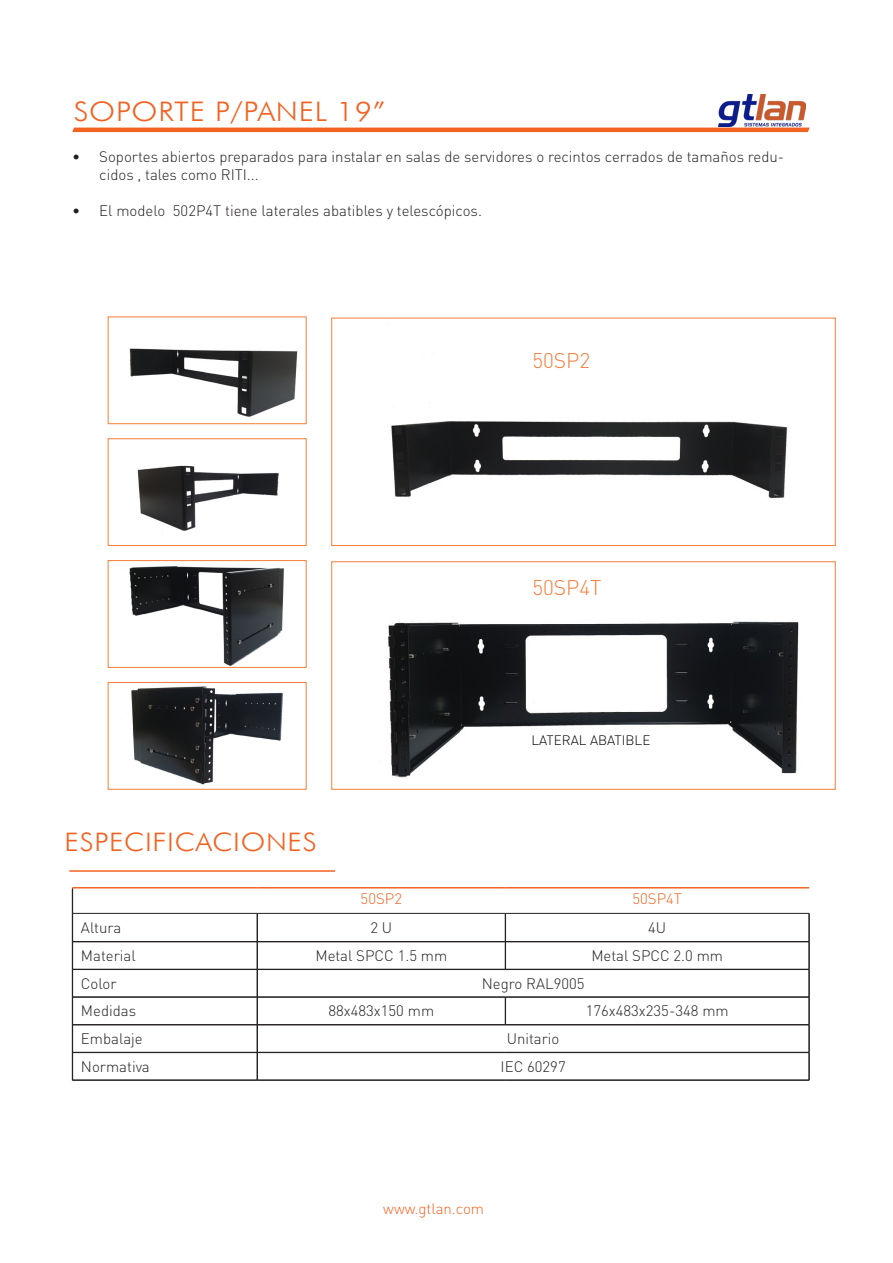
<style>
.page{position:relative;width:893px;height:1263px;background:#fff}
.page>*{position:absolute;margin:0;border:0;box-sizing:border-box;transform-origin:0 0}
.t1{font:300 27px "Futura BT";letter-spacing:.025em;color:#f26221;scale:1.1 1}
.t2{font:300 25.5px "Futura BT";letter-spacing:.025em;color:#f26221;scale:1.1 1}
.t3{font:300 21px "DIN";color:#f47d38}
.t4{font:300 15px/18px "DIN";color:#231f20}
.t5{font:300 15px "DIN";color:#f26221}
.t6{font:300 13.5px "DIN";color:#000}
</style>
<div class="page">
<hr style="left:72px;top:128px;width:738px;height:4px;background:#f26221">
<img style="left:719px;top:95px;width:87px;height:31px">
<hr style="left:73px;top:941px;width:184px;height:1px;background:#231f20">
<hr style="left:257px;top:941px;width:248px;height:1px;background:#231f20">
<hr style="left:505px;top:941px;width:304px;height:1px;background:#231f20">
<svg style="left:505px;top:914px;width:1px;height:55px"></svg>
<hr style="left:73px;top:969px;width:184px;height:1px;background:#231f20">
<hr style="left:257px;top:969px;width:248px;height:1px;background:#231f20">
<hr style="left:505px;top:969px;width:304px;height:1px;background:#231f20">
<hr style="left:73px;top:997px;width:184px;height:1px;background:#231f20">
<hr style="left:257px;top:997px;width:248px;height:1px;background:#231f20">
<hr style="left:505px;top:997px;width:304px;height:1px;background:#231f20">
<svg style="left:505px;top:998px;width:1px;height:26px"></svg>
<hr style="left:73px;top:1024px;width:184px;height:1px;background:#231f20">
<hr style="left:73px;top:1025px;width:184px;height:1px;background:#231f20">
<hr style="left:257px;top:1024px;width:248px;height:1px;background:#231f20">
<hr style="left:257px;top:1025px;width:248px;height:1px;background:#231f20">
<hr style="left:505px;top:1024px;width:304px;height:1px;background:#231f20">
<hr style="left:505px;top:1025px;width:304px;height:1px;background:#231f20">
<hr style="left:73px;top:1052px;width:184px;height:1px;background:#231f20">
<hr style="left:257px;top:1052px;width:248px;height:1px;background:#231f20">
<svg style="left:257px;top:914px;width:1px;height:166px"></svg>
<hr style="left:505px;top:1052px;width:304px;height:1px;background:#231f20">
<svg style="left:809px;top:913px;width:1px;height:167px"></svg>
<hr style="left:72px;top:1080px;width:185px;height:1px;background:#231f20">
<hr style="left:257px;top:1080px;width:248px;height:1px;background:#231f20">
<hr style="left:505px;top:1080px;width:304px;height:1px;background:#231f20">
<hr style="left:72px;top:887px;width:185px;height:1px;background:#f26221">
<hr style="left:257px;top:887px;width:248px;height:1px;background:#f26221">
<hr style="left:505px;top:887px;width:304px;height:1px;background:#f26221">
<svg style="left:72px;top:888px;width:1px;height:192px"></svg>
<hr style="left:73px;top:913px;width:184px;height:1px;background:#231f20">
<hr style="left:257px;top:913px;width:248px;height:1px;background:#231f20">
<hr style="left:505px;top:913px;width:304px;height:1px;background:#231f20">
<hr style="left:69px;top:870px;width:266px;height:2px;background:#f26221">
<img style="left:388px;top:620px;width:411px;height:158px">
<img style="left:129px;top:566px;width:155px;height:100px">
<div style="left:108px;top:560px;width:198px;height:108px;border:1px solid #f47d38"></div>
<img style="left:131px;top:686px;width:152px;height:99px">
<div style="left:108px;top:682px;width:198px;height:107px;border:1px solid #f47d38"></div>
<img style="left:391px;top:421px;width:397px;height:78px">
<div style="left:332px;top:318px;width:503px;height:228px;border:1px solid #f47d38"></div>
<img style="left:129px;top:348px;width:169px;height:69px">
<div style="left:108px;top:317px;width:198px;height:107px;border:1px solid #f47d38"></div>
<img style="left:137px;top:465px;width:142px;height:66px">
<div style="left:108px;top:438px;width:198px;height:108px;border:1px solid #f47d38"></div>
<p class="t1" style="left:74px;top:95px;width:285px">SOPORTE P/PANEL 19”</p>
<p class="t4" style="left:99px;top:147px;width:686px;text-indent:-27px">• Soportes abiertos preparados para instalar en salas de servidores o recintos cerrados de tamaños redu&shy;cidos , tales como RITI...</p>
<p class="t4" style="left:72px;top:201px;width:411px">• El modelo 502P4T tiene laterales abatibles y telescópicos.</p>
<p class="t3" style="left:532px;top:347px;width:59px">50SP2</p>
<p class="t3" style="left:532px;top:574px;width:71px">50SP4T</p>
<p class="t2" style="left:65px;top:827px;width:231px">ESPECIFICACIONES</p>
<p class="t6" style="left:531px;top:732px;width:120px">LATERAL ABATIBLE</p>
<p class="t5" style="left:361px;top:890px;width:43px">50SP2</p>
<p class="t5" style="left:632px;top:890px;width:51px">50SP4T</p>
<p class="t4" style="left:81px;top:918px;width:42px">Altura</p>
<p class="t4" style="left:370px;top:918px;width:23px">2 U</p>
<p class="t4" style="left:648px;top:918px;width:20px">4U</p>
<p class="t4" style="left:81px;top:946px;width:56px">Material</p>
<p class="t4" style="left:315px;top:946px;width:133px">Metal SPCC 1.5 mm</p>
<p class="t4" style="left:591px;top:946px;width:133px">Metal SPCC 2.0 mm</p>
<p class="t4" style="left:81px;top:974px;width:37px">Color</p>
<p class="t4" style="left:482px;top:974px;width:104px">Negro RAL9005</p>
<p class="t4" style="left:81px;top:1002px;width:57px">Medidas</p>
<p class="t4" style="left:328px;top:1002px;width:107px">88x483x150 mm</p>
<p class="t4" style="left:586px;top:1002px;width:144px">176x483x235-348 mm</p>
<p class="t4" style="left:81px;top:1029px;width:63px">Embalaje</p>
<p class="t4" style="left:507px;top:1029px;width:54px">Unitario</p>
<p class="t4" style="left:81px;top:1057px;width:70px">Normativa</p>
<p class="t4" style="left:501px;top:1057px;width:67px">IEC 60297</p>
<p class="t5" style="left:383px;top:1199px;width:102px">www.gtlan.com</p>
</div>
